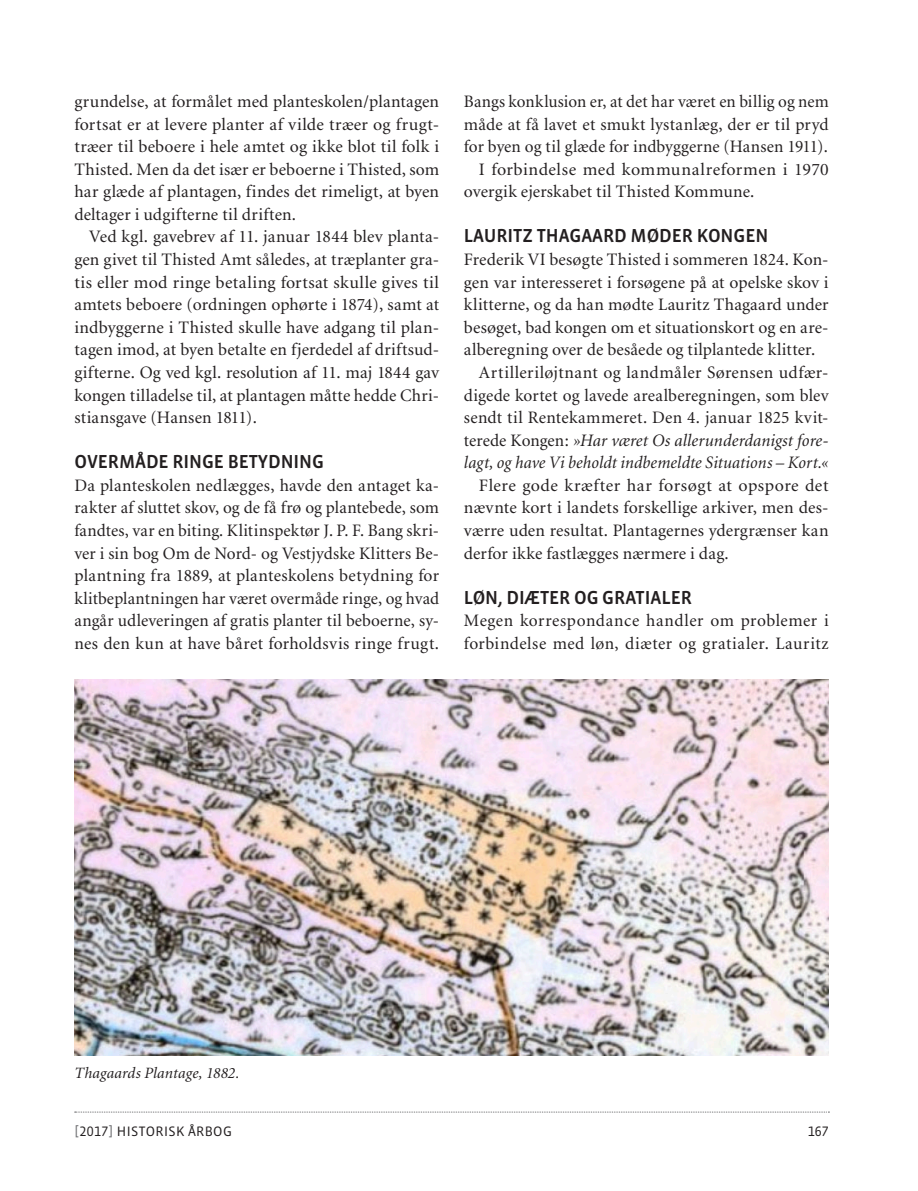
<style>
.page{position:relative;width:918px;height:1191px;background:#fff}
.page>*{position:absolute;margin:0;border:0;box-sizing:border-box;transform-origin:0 0}
.Mellemrubrik{font:500 19.25px "Vista Sans OT";letter-spacing:-.005em;color:#231f20}
.Brødtekst_m__indryk{font:17.5px/22.6px "Minion";letter-spacing:.01em;color:#231f20;text-align:justify}
.Brødtekst_u__indryk{font:17.5px/22.6px "Minion";letter-spacing:.02em;color:#231f20;text-align:justify}
.Billedtekst{font:italic 15.75px "Minion";letter-spacing:.01em;color:#231f20}
.t1{font:14px "Vista Sans OT";letter-spacing:.025em;color:#231f20}
.s1{font-style:italic}
.s2{color:#6c6d70}
</style>
<div class="page">
<img style="left:74px;top:680px;width:754px;height:375px">
<svg style="left:75px;top:1111px;width:754px;height:1px"></svg>
<p class="Brødtekst_m__indryk" style="left:74px;top:91px;width:366px">grundelse, at formålet med planteskolen/plantagen fortsat er at levere planter af vilde træer og frugt&shy;træer til beboere i hele amtet og ikke blot til folk i Thisted. Men da det især er beboerne i Thisted, som har glæde af plantagen, findes det rimeligt, at byen deltager i udgifterne til driften.</p>
<p class="Brødtekst_m__indryk" style="left:74px;top:226px;width:366px;text-indent:15px">Ved kgl. gavebrev af 11. januar 1844 blev planta&shy;gen givet til Thisted Amt således, at træplanter gra&shy;tis eller mod ringe betaling fortsat skulle gives til amtets beboere (ordningen ophørte i 1874), samt at indbyggerne i Thisted skulle have adgang til plan&shy;tagen imod, at byen betalte en fjerdedel af driftsud&shy;gifterne. Og ved kgl. resolution af 11. maj 1844 gav kongen tilladelse til, at plantagen måtte hedde Chri&shy;stiansgave (Hansen 1811).</p>
<p class="Mellemrubrik" style="left:74px;top:452px;width:251px">OVERMÅDE RINGE BETYDNING</p>
<p class="Brødtekst_u__indryk" style="left:74px;top:474px;width:366px">Da planteskolen nedlægges, havde den antaget ka&shy;rakter af sluttet skov, og de få frø og plantebede, som fandtes, var en biting. Klitinspektør J. P. F. Bang skri&shy;ver i sin bog Om de Nord- og Vestjydske Klitters Be&shy;plantning fra 1889, at planteskolens betydning for klitbeplantningen har været overmåde ringe, og hvad angår udleveringen af gratis planter til beboerne, sy&shy;nes den kun at have båret forholdsvis ringe frugt.</p>
<p class="Brødtekst_u__indryk" style="left:464px;top:91px;width:366px">Bangs konklusion er, at det har været en billig og nem måde at få lavet et smukt lystanlæg, der er til pryd for byen og til glæde for indbyggerne (Hansen 1911).</p>
<p class="Brødtekst_m__indryk" style="left:464px;top:158px;width:366px;text-indent:15px">I forbindelse med kommunalreformen i 1970 overgik ejerskabet til Thisted Kommune.</p>
<p class="Mellemrubrik" style="left:464px;top:226px;width:306px">LAURITZ THAGAARD MØDER KONGEN</p>
<p class="Brødtekst_u__indryk" style="left:464px;top:249px;width:366px">Frederik VI besøgte Thisted i sommeren 1824. Kon&shy;gen var interesseret i forsøgene på at opelske skov i klitterne, og da han mødte Lauritz Thagaard under besøget, bad kongen om et situationskort og en are&shy;alberegning over de besåede og tilplantede klitter.</p>
<p class="Brødtekst_m__indryk" style="left:464px;top:362px;width:366px;text-indent:15px">Artilleriløjtnant og landmåler Sørensen udfær&shy;digede kortet og lavede arealberegningen, som blev sendt til Rentekammeret. Den 4. januar 1825 kvit&shy;terede Kongen: <span class="s1">»Har været Os allerunderdanigst fore&shy;lagt, og have Vi beholdt indbemeldte Situations – Kort.«</span></p>
<p class="Brødtekst_m__indryk" style="left:464px;top:474px;width:366px;text-indent:15px">Flere gode kræfter har forsøgt at opspore det nævnte kort i landets forskellige arkiver, men des&shy;værre uden resultat. Plantagernes ydergrænser kan derfor ikke fastlægges nærmere i dag.</p>
<p class="Mellemrubrik" style="left:464px;top:587px;width:229px">LØN, DIÆTER OG GRATIALER</p>
<p class="Brødtekst_u__indryk" style="left:464px;top:610px;width:366px">Megen korrespondance handler om problemer i forbindelse med løn, diæter og gratialer. Lauritz</p>
<p class="Billedtekst" style="left:74px;top:1065px;width:167px">Thagaards Plantage, 1882.</p>
<p class="t1" style="left:74px;top:1124px;width:159px"><span class="s2">[</span>2017<span class="s2">]</span> HISTORISK ÅRBOG</p>
<p class="t1" style="left:807px;top:1124px;width:22px">167</p>
</div>
